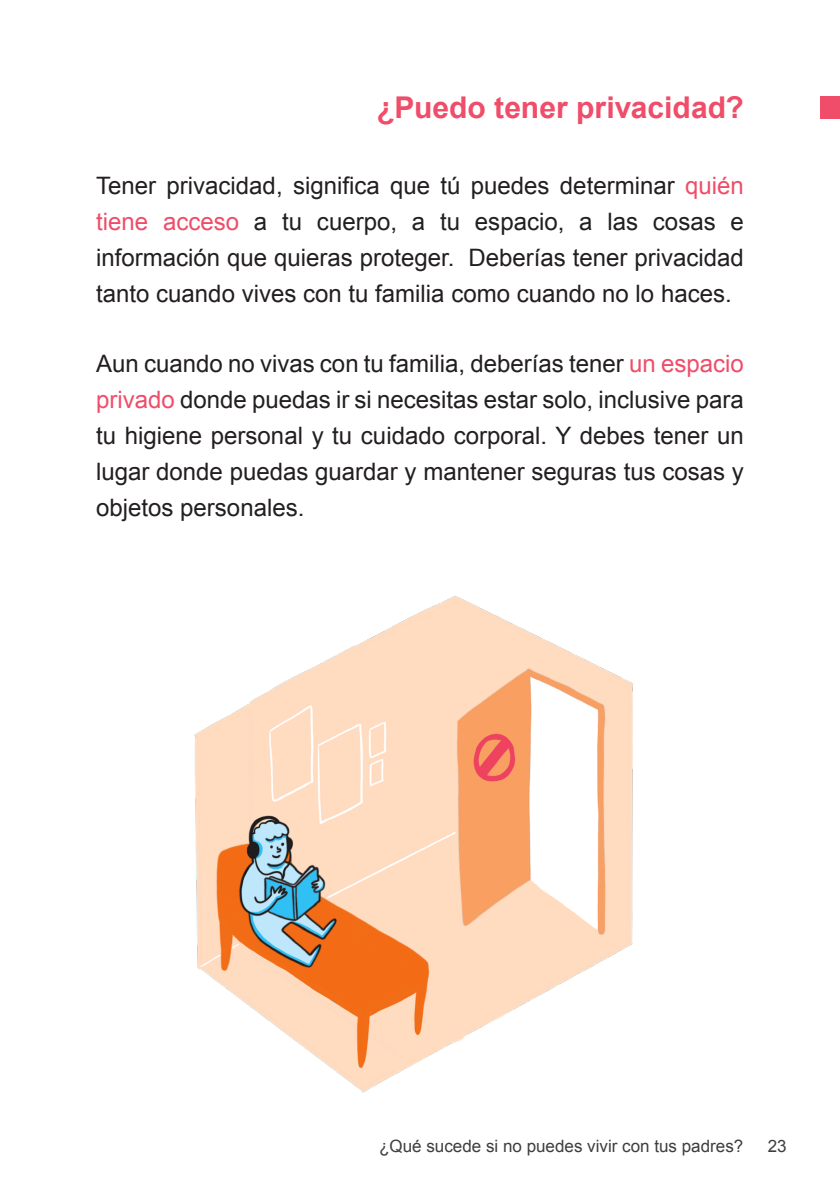
<style>
.page{position:relative;width:840px;height:1191px;background:#fff}
.page>*{position:absolute;margin:0;border:0;box-sizing:border-box;transform-origin:0 0}
.Heading_2-red{font:700 30px "Arial";color:#ef4d69}
.Body_Text{font:24px/36px "Arial";color:#231f20;text-align:justify}
.t1{font:17px "Arial";color:#3e3e3f}
.s1{color:#ef4d69}
</style>
<div class="page">
<img style="left:194px;top:595px;width:440px;height:498px">
<div style="left:820px;top:96px;width:19px;height:22px;background:#ef4d69"></div>
<p class="Heading_2-red" style="left:376px;top:88px;width:368px">¿Puedo tener privacidad?</p>
<p class="Body_Text" style="left:96px;top:167px;width:649px">Tener privacidad, significa que tú puedes determinar <span class="s1">quién tiene acceso</span> a tu cuerpo, a tu espacio, a las cosas e información que quieras proteger. Deberías tener privacidad tanto cuando vives con tu familia como cuando no lo haces.</p>
<p class="Body_Text" style="left:96px;top:345px;width:649px">Aun cuando no vivas con tu familia, deberías tener <span class="s1">un espacio privado</span> donde puedas ir si necesitas estar solo, inclusive para tu higiene personal y tu cuidado corporal. Y debes tener un lugar donde puedas guardar y mantener seguras tus cosas y objetos personales.</p>
<p class="t1" style="left:379px;top:1135px;width:365px">¿Qué sucede si no puedes vivir con tus padres?</p>
<p class="t1" style="left:767px;top:1135px;width:20px">23</p>
</div>
